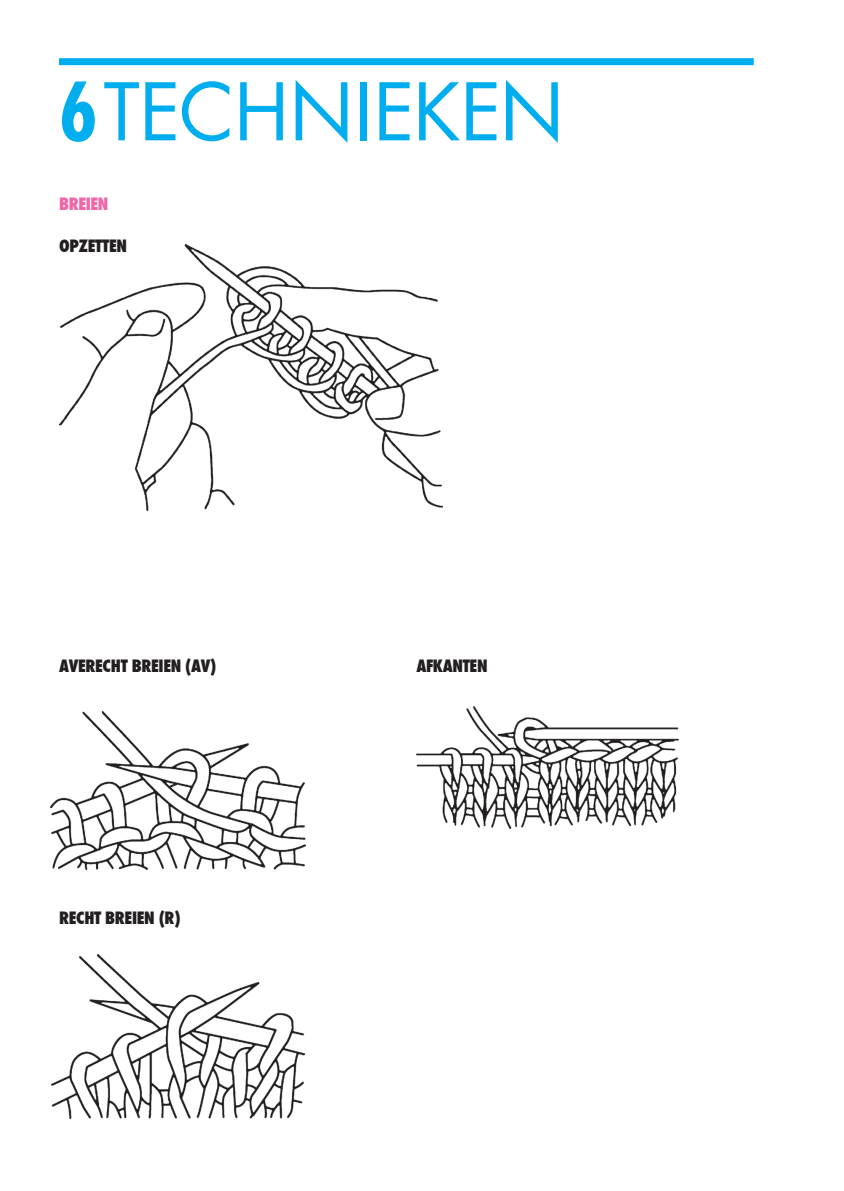
<style>
.page{position:relative;width:844px;height:1191px;background:#fff}
.page>*{position:absolute;margin:0;border:0;box-sizing:border-box;transform-origin:0 0}
.t1{font:77px "Futura ND";letter-spacing:-.03em;color:#00aeef}
.t2{font:800 condensed 16.62px "Futura";letter-spacing:-.02em;color:#231f20}
.t3{font:800 condensed 16.62px "Futura";letter-spacing:-.02em;color:#f166a7}
.s1{font-family:"Futura";font-weight:700;font-stretch:condensed;font-size:78.75px}
</style>
<div class="page">
<img style="left:59px;top:244px;width:383px;height:266px">
<img style="left:51px;top:711px;width:254px;height:158px">
<img style="left:416px;top:707px;width:263px;height:121px">
<img style="left:52px;top:954px;width:253px;height:164px">
<div style="left:59px;top:58px;width:694px;height:7px;background:#00aeef"></div>
<h1 class="t1" style="left:59px;top:62px;width:508px"><span class="s1">6</span>TECHNIEKEN</h1>
<p class="t3" style="left:59px;top:192px;width:51px">BREIEN</p>
<p class="t2" style="left:59px;top:234px;width:69px">OPZETTEN</p>
<p class="t2" style="left:59px;top:654px;width:159px">AVERECHT BREIEN (AV)</p>
<p class="t2" style="left:416px;top:654px;width:73px">AFKANTEN</p>
<p class="t2" style="left:59px;top:906px;width:123px">RECHT BREIEN (R)</p>
</div>
